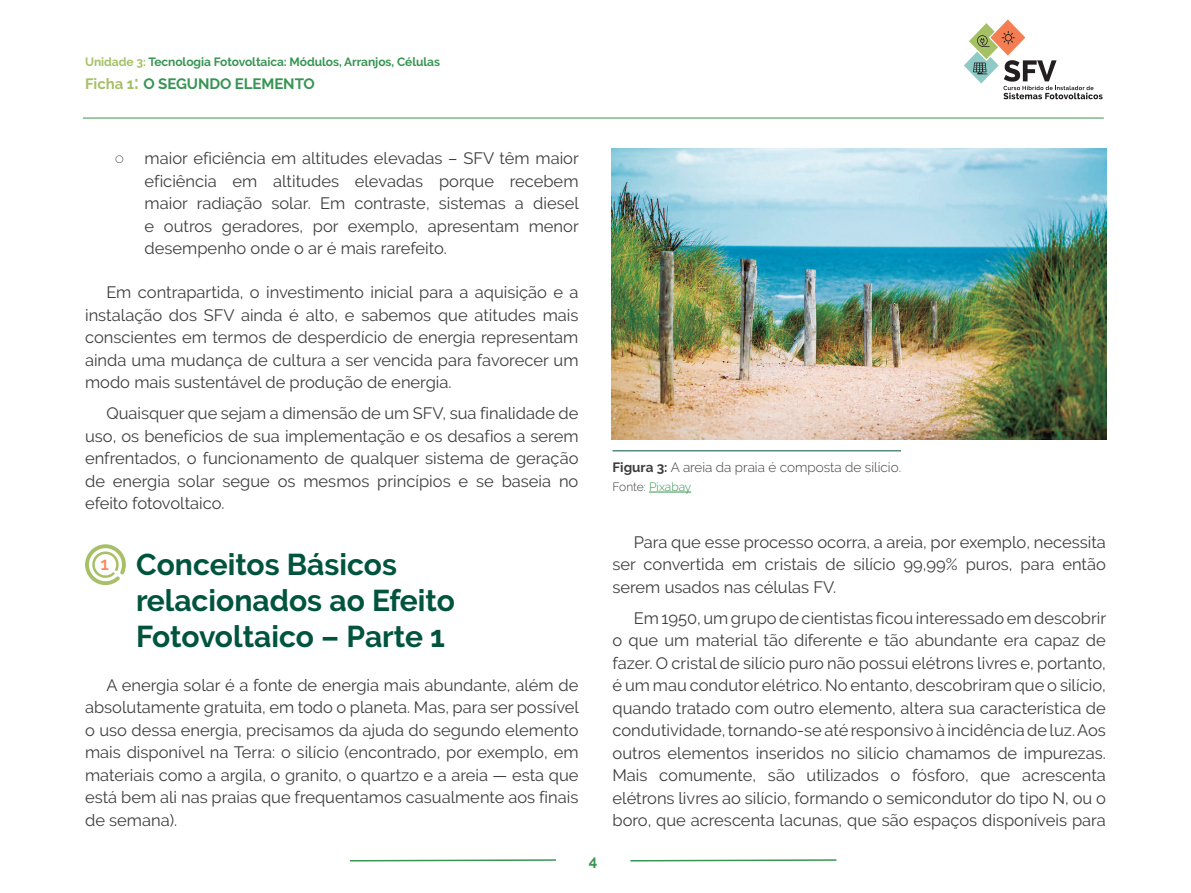
<style>
.page{position:relative;width:1191px;height:893px;background:#fff}
.page>*{position:absolute;margin:0;border:0;box-sizing:border-box;transform-origin:0 0}
.TIT_2_Secundario_rec{font:700 30px/36px "Raleway";color:#00543d}
.t1{font:600 18px "Raleway";color:#f68960}
.Texto_Corrido{font:16.5px/22.5px "Raleway";color:#3e3e3f;text-align:justify}
.t2{font:700 15px "Raleway";letter-spacing:-.005em;color:#389553}
.Legenda_linha_com_fo{font:300 13.5px "Raleway";color:#3e3e3f}
.t3{font:700 12px "Raleway";letter-spacing:-.005em;color:#389553}
.Fonte_sem_linha{font:300 12px "Raleway";letter-spacing:-.005em;color:#389553}
.s1{color:#a6c066}
.s2{font-size:19.5px;color:#a6c066}
.s3{font-weight:700}
.s4{color:#3e3e3f}
</style>
<div class="page">
<svg style="left:964px;top:19px;width:138px;height:80px"></svg>
<hr style="left:83px;top:118px;width:1020px;height:1px;background:#389553">
<svg style="left:349px;top:859px;width:207px;height:3px"></svg>
<svg style="left:630px;top:859px;width:207px;height:3px"></svg>
<hr style="left:612px;top:450px;width:289px;height:1px;background:#00543d">
<hr style="left:649px;top:492px;width:42px;height:1px;background:#389553">
<img style="left:611px;top:149px;width:496px;height:290px">
<svg style="left:85px;top:544px;width:41px;height:41px"></svg>
<p class="t3" style="left:85px;top:54px;width:356px"><span class="s1">Unidade 3:</span> Tecnologia Fotovoltaica: Módulos, Arranjos, Células</p>
<p class="t2" style="left:85px;top:75px;width:231px"><span class="s1">Ficha 1</span><span class="s2">:</span> O SEGUNDO ELEMENTO</p>
<p class="Texto_Corrido" style="left:145px;top:147px;width:436px">maior eficiência em altitudes elevadas – SFV têm maior eficiência em altitudes elevadas porque recebem maior radiação solar. Em contraste, sistemas a diesel e outros geradores, por exemplo, apresentam menor desempenho onde o ar é mais rarefeito.</p>
<p class="Texto_Corrido" style="left:85px;top:281px;width:495px;text-indent:21px">Em contrapartida, o investimento inicial para a aquisição e a instalação dos SFV ainda é alto, e sabemos que atitudes mais conscientes em termos de desperdício de energia representam ainda uma mudança de cultura a ser vencida para favorecer um modo mais sustentável de produção de energia.</p>
<p class="Texto_Corrido" style="left:85px;top:402px;width:495px;text-indent:21px">Quaisquer que sejam a dimensão de um SFV, sua finalidade de uso, os benefícios de sua implementação e os desafios a serem enfrentados, o funcionamento de qualquer sistema de geração de energia solar segue os mesmos princípios e se baseia no efeito fotovoltaico.</p>
<p class="TIT_2_Secundario_rec" style="left:136px;top:546px;width:320px">Conceitos Básicos relacionados ao Efeito<br>Fotovoltaico – Parte 1</p>
<p class="Texto_Corrido" style="left:85px;top:674px;width:495px;text-indent:21px">A energia solar é a fonte de energia mais abundante, além de absolutamente gratuita, em todo o planeta. Mas, para ser possível o uso dessa energia, precisamos da ajuda do segundo elemento mais disponível na Terra: o silício (encontrado, por exemplo, em materiais como a argila, o granito, o quartzo e a areia — esta que está bem ali nas praias que frequentamos casualmente aos finais de semana).</p>
<p class="t1" style="left:101px;top:553px;width:10px">1</p>
<p class="t2" style="left:589px;top:852px;width:10px">4</p>
<p class="Legenda_linha_com_fo" style="left:612px;top:460px;width:290px"><span class="s3">Figura 3:</span> A areia da praia é composta de silício.</p>
<p class="Fonte_sem_linha" style="left:612px;top:480px;width:80px"><span class="s4">Fonte:</span> Pixabay</p>
<p class="Texto_Corrido" style="left:612px;top:530px;width:495px;text-indent:21px">Para que esse processo ocorra, a areia, por exemplo, necessita ser convertida em cristais de silício 99,99% puros, para então serem usados nas células FV.</p>
<p class="Texto_Corrido" style="left:612px;top:607px;width:495px;text-indent:21px">Em 1950, um grupo de cientistas ficou interessado em descobrir o que um material tão diferente e tão abundante era capaz de fazer. O cristal de silício puro não possui elétrons livres e, portanto, é um mau condutor elétrico. No entanto, descobriram que o silício, quando tratado com outro elemento, altera sua característica de condutividade, tornando-se até responsivo à incidência de luz. Aos outros elementos inseridos no silício chamamos de impurezas.<br>Mais comumente, são utilizados o fósforo, que acrescenta elétrons livres ao silício, formando o semicondutor do tipo N, ou o boro, que acrescenta lacunas, que são espaços disponíveis para</p>
</div>
